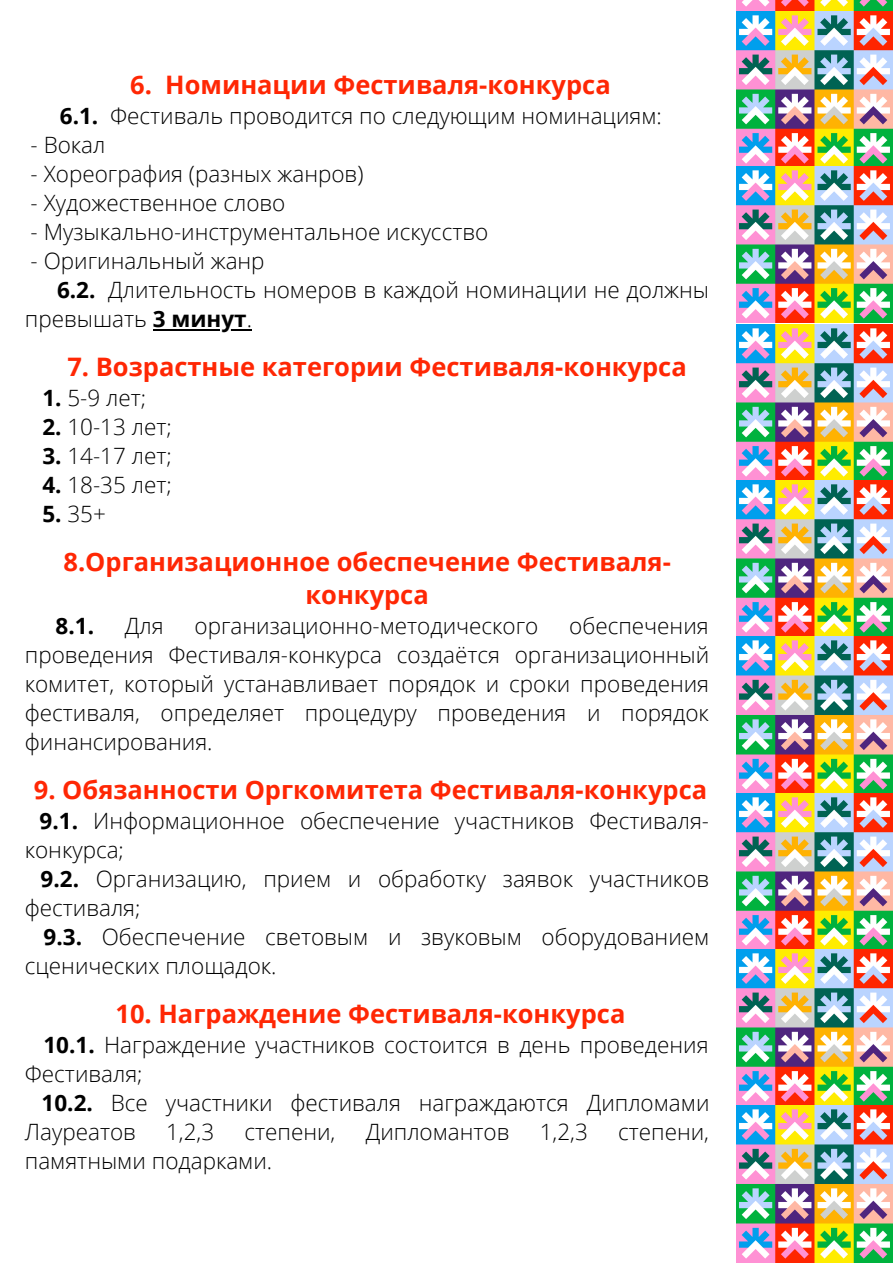
<style>
.page{position:relative;width:893px;height:1264px;background:#fff}
.page>*{position:absolute;margin:0;border:0;box-sizing:border-box;transform-origin:0 0}
.t1{font:700 25.5px/33px "Open Sans";color:#ff2704;text-align:center}
.t2{font:300 22.5px/29px "Open Sans";color:#000}
.t3{font:700 22.5px "Open Sans";color:#000}
.s1{font-weight:700}
</style>
<div class="page">
<img style="left:736px;top:0;width:156px;height:166px">
<img style="left:736px;top:166px;width:156px;height:156px">
<img style="left:736px;top:324px;width:156px;height:938px">
<hr style="left:153px;top:329px;width:94px;height:2px;background:#000">
<p class="t1" style="left:130px;top:67px;width:482px">6. Номинации Фестиваля-конкурса</p>
<p class="t2" style="left:60px;top:101px;width:603px"><span class="s1">6.1.</span> Фестиваль проводится по следующим номинациям:</p>
<p class="t2" style="left:31px;top:130px;width:76px">- Вокал</p>
<p class="t2" style="left:31px;top:159px;width:334px">- Хореография (разных жанров)</p>
<p class="t2" style="left:31px;top:188px;width:256px">- Художественное слово</p>
<p class="t2" style="left:31px;top:216px;width:459px">- Музыкально-инструментальное искусство</p>
<p class="t2" style="left:31px;top:245px;width:235px">- Оригинальный жанр</p>
<p class="t2" style="left:57px;top:274px;width:653px"><span class="s1">6.2.</span> Длительность номеров в каждой номинации не должны</p>
<p class="t2" style="left:25px;top:303px;width:229px">превышать <span class="s1">3 минут</span>.</p>
<p class="t1" style="left:67px;top:349px;width:620px">7. Возрастные категории Фестиваля-конкурса</p>
<p class="t2" style="left:42px;top:382px;width:105px"><span class="s1">1.</span> 5-9 лет;</p>
<p class="t2" style="left:42px;top:411px;width:131px"><span class="s1">2.</span> 10-13 лет;</p>
<p class="t2" style="left:42px;top:440px;width:131px"><span class="s1">3.</span> 14-17 лет;</p>
<p class="t2" style="left:42px;top:469px;width:131px"><span class="s1">4.</span> 18-35 лет;</p>
<p class="t2" style="left:42px;top:498px;width:65px"><span class="s1">5.</span> 35+</p>
<p class="t1" style="left:63px;top:544px;width:609px">8.Организационное обеспечение Фестиваля&shy;конкурса</p>
<p class="t3" style="left:56px;top:609px;width:40px">8.1.</p>
<p class="t2" style="left:125px;top:610px;width:40px">Для</p>
<p class="t2" style="left:194px;top:610px;width:345px">организационно-методического</p>
<p class="t2" style="left:25px;top:610px;width:686px;text-align:justify;text-indent:544px">обеспечения проведения Фестиваля-конкурса создаётся организационный комитет, который устанавливает порядок и сроки проведения фестиваля, определяет процедуру проведения и порядок финансирования.</p>
<p class="t1" style="left:34px;top:772px;width:674px">9. Обязанности Оргкомитета Фестиваля-конкурса</p>
<p class="t2" style="left:25px;top:805px;width:685px;text-indent:15px"><span class="s1">9.1.</span> Информационное обеспечение участников Фестиваля&shy;конкурса;</p>
<p class="t2" style="left:25px;top:863px;width:685px;text-indent:16px"><span class="s1">9.2.</span> Организацию, прием и обработку заявок участников фестиваля;</p>
<p class="t2" style="left:25px;top:921px;width:686px;text-indent:19px"><span class="s1">9.3.</span> Обеспечение световым и звуковым оборудованием сценических площадок.</p>
<p class="t1" style="left:115px;top:996px;width:511px">10. Награждение Фестиваля-конкурса</p>
<p class="t2" style="left:25px;top:1029px;width:685px;text-indent:19px"><span class="s1">10.1.</span> Награждение участников состоится в день проведения<br>Фестиваля;</p>
<p class="t2" style="left:25px;top:1087px;width:686px;text-indent:17px"><span class="s1">10.2.</span> Все участники фестиваля награждаются Дипломами<br>Лауреатов</p>
<p class="t2" style="left:166px;top:1116px;width:50px">1,2,3</p>
<p class="t2" style="left:244px;top:1116px;width:92px">степени,</p>
<p class="t2" style="left:365px;top:1116px;width:145px">Дипломантов</p>
<p class="t2" style="left:539px;top:1116px;width:50px">1,2,3</p>
<p class="t2" style="left:618px;top:1116px;width:92px">степени,</p>
<p class="t2" style="left:25px;top:1145px;width:249px">памятными подарками.</p>
</div>
